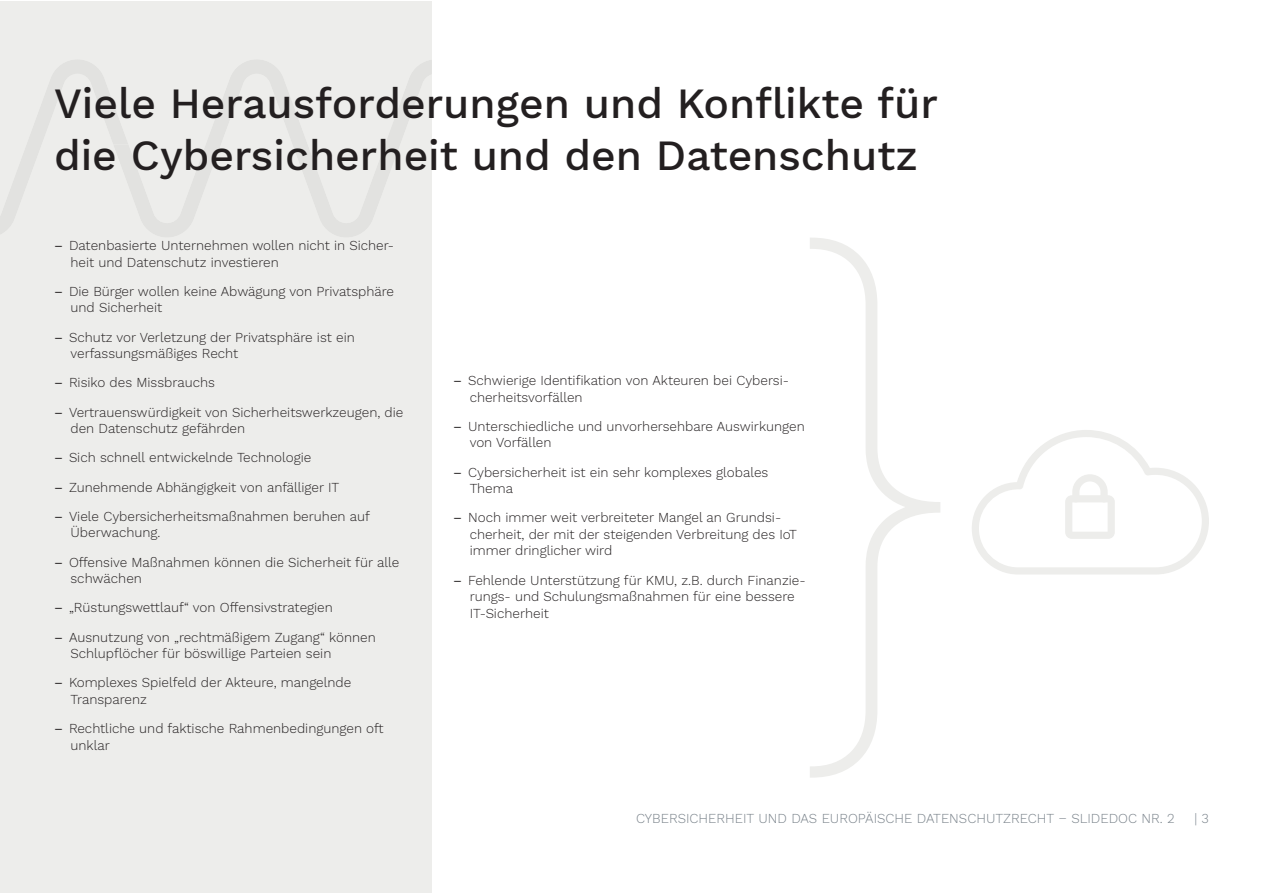
<style>
.page{position:relative;width:1263px;height:893px;background:#fff}
.page>*{position:absolute;margin:0;border:0;box-sizing:border-box;transform-origin:0 0}
.t1{font:500 42.45px/51.8px "Work Sans";color:#231f20}
.t2{font:300 13.5px/16.5px "Work Sans";color:#231f20}
.t3{font:300 13.5px "Work Sans";color:#79828a}
.s1{font-weight:400}
</style>
<div class="page">
<div style="left:0;top:2px;width:432px;height:891px;background:#ededeb"></div>
<svg style="left:0;top:60px;width:113px;height:174px"></svg>
<svg style="left:113px;top:60px;width:318px;height:177px"></svg>
<svg style="left:972px;top:430px;width:237px;height:144px"></svg>
<svg style="left:810px;top:238px;width:130px;height:540px"></svg>
<h1 class="t1" style="left:54px;top:80px;width:885px">Viele Herausforderungen und Konflikte für die Cybersicherheit und den Datenschutz</h1>
<p class="t2" style="left:70px;top:238px;width:325px;text-indent:-16px"><span class="s1">–</span> Datenbasierte Unternehmen wollen nicht in Sicher&shy;heit und Datenschutz investieren</p>
<p class="t2" style="left:70px;top:284px;width:325px;text-indent:-16px"><span class="s1">–</span> Die Bürger wollen keine Abwägung von Privatsphäre und Sicherheit</p>
<p class="t2" style="left:70px;top:329px;width:286px;text-indent:-16px"><span class="s1">–</span> Schutz vor Verletzung der Privatsphäre ist ein verfassungsmäßiges Recht</p>
<p class="t2" style="left:54px;top:375px;width:163px"><span class="s1">–</span> Risiko des Missbrauchs</p>
<p class="t2" style="left:70px;top:404px;width:334px;text-indent:-16px"><span class="s1">–</span> Vertrauenswürdigkeit von Sicherheitswerkzeugen, die den Datenschutz gefährden</p>
<p class="t2" style="left:54px;top:450px;width:259px"><span class="s1">–</span> Sich schnell entwickelnde Technologie</p>
<p class="t2" style="left:54px;top:479px;width:287px"><span class="s1">–</span> Zunehmende Abhängigkeit von anfälliger IT</p>
<p class="t2" style="left:70px;top:509px;width:301px;text-indent:-16px"><span class="s1">–</span> Viele Cybersicherheitsmaßnahmen beruhen auf<br>Überwachung.</p>
<p class="t2" style="left:70px;top:554px;width:330px;text-indent:-16px"><span class="s1">–</span> Offensive Maßnahmen können die Sicherheit für alle schwächen</p>
<p class="t2" style="left:54px;top:600px;width:280px"><span class="s1">–</span> „Rüstungswettlauf“ von Offensivstrategien</p>
<p class="t2" style="left:70px;top:629px;width:307px;text-indent:-16px"><span class="s1">–</span> Ausnutzung von „rechtmäßigem Zugang“ können<br>Schlupflöcher für böswillige Parteien sein</p>
<p class="t2" style="left:70px;top:675px;width:282px;text-indent:-16px"><span class="s1">–</span> Komplexes Spielfeld der Akteure, mangelnde<br>Transparenz</p>
<p class="t2" style="left:70px;top:721px;width:314px;text-indent:-16px"><span class="s1">–</span> Rechtliche und faktische Rahmenbedingungen oft unklar</p>
<p class="t2" style="left:470px;top:373px;width:321px;text-indent:-16px"><span class="s1">–</span> Schwierige Identifikation von Akteuren bei Cybersi&shy;cherheitsvorfällen</p>
<p class="t2" style="left:470px;top:419px;width:337px;text-indent:-16px"><span class="s1">–</span> Unterschiedliche und unvorhersehbare Auswirkungen von Vorfällen</p>
<p class="t2" style="left:470px;top:464px;width:300px;text-indent:-16px"><span class="s1">–</span> Cybersicherheit ist ein sehr komplexes globales<br>Thema</p>
<p class="t2" style="left:470px;top:510px;width:329px;text-indent:-16px"><span class="s1">–</span> Noch immer weit verbreiteter Mangel an Grundsi&shy;cherheit, der mit der steigenden Verbreitung des IoT immer dringlicher wird</p>
<p class="t2" style="left:470px;top:572px;width:338px;text-indent:-16px"><span class="s1">–</span> Fehlende Unterstützung für KMU, z.B. durch Finanzie&shy;rungs- und Schulungsmaßnahmen für eine bessere<br>IT-Sicherheit</p>
<p class="t3" style="left:636px;top:810px;width:540px">CYBERSICHERHEIT UND DAS EUROPÄISCHE DATENSCHUTZRECHT – SLIDEDOC NR. 2</p>
<p class="t3" style="left:1194px;top:810px;width:16px">| 3</p>
</div>
